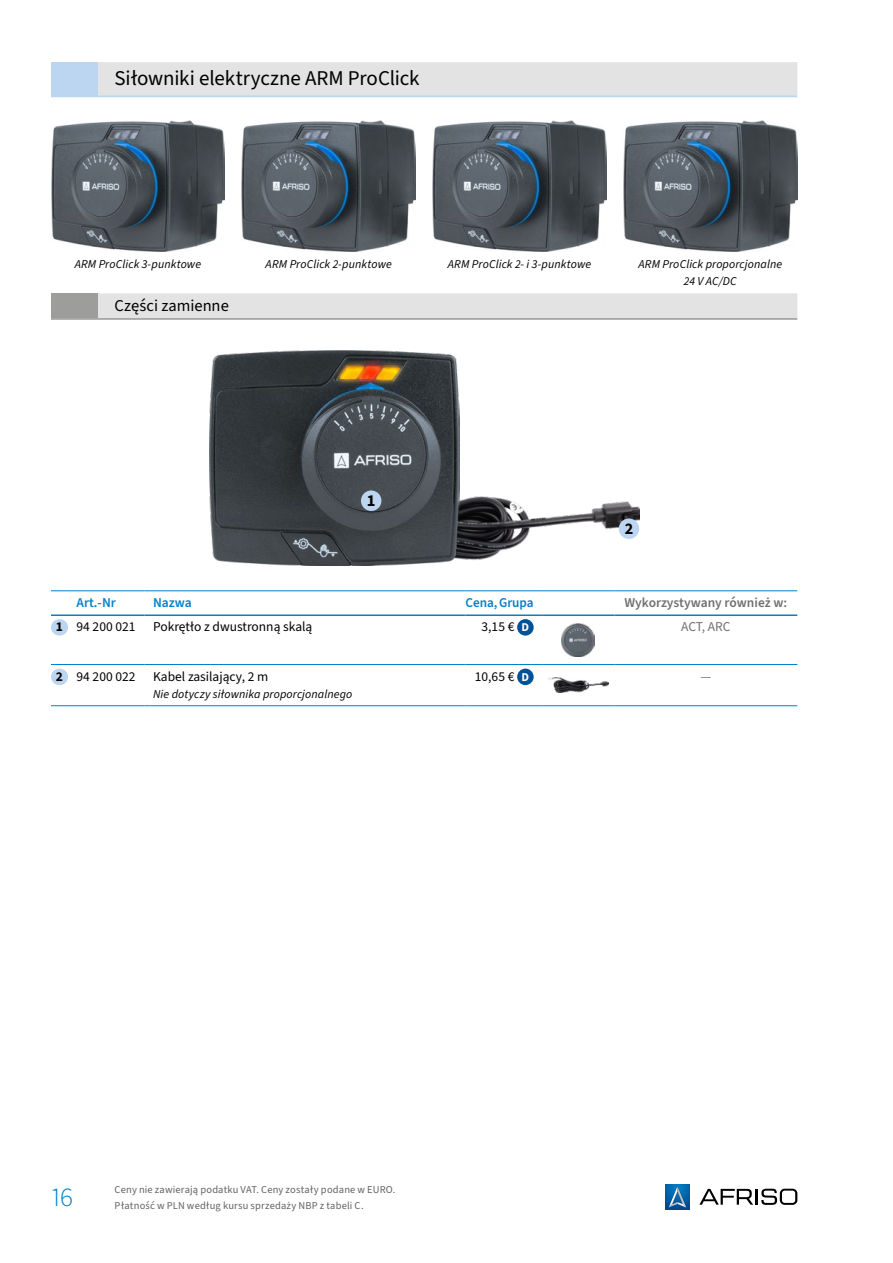
<style>
.page{position:relative;width:893px;height:1263px;background:#fff}
.page>*{position:absolute;margin:0;border:0;box-sizing:border-box;transform-origin:0 0}
.t1{font:300 27px "Source Sans 3";color:#0081c9}
.Nagłówek_3{font:21px "Source Sans 3";letter-spacing:-.005em;color:#000}
.Art_-Nr{font:700 16.8px "Source Sans 3";color:#000}
.Nagłówek_4{font:16.5px "Source Sans 3";color:#000}
.Art_-Nr-2{font:700 16.2px "Source Sans 3";color:#000}
.Tabela{font:13.5px "Source Sans 3";color:#000}
.Nagłówek{font:600 13.5px "Source Sans 3";color:#706f6f}
.Nagłówek-2{font:600 13.5px "Source Sans 3";letter-spacing:-.005em;color:#0081c9}
.Art_-Nr-3{font:13.5px "Source Sans 3";color:#000}
.Tabela-2{font:13.5px "Source Sans 3";letter-spacing:-.005em;color:#706f6f}
.Art_-Nr-4{font:700 13.5px "Source Sans 3";color:#000}
.Podpis{font:italic 12px/16.5px "Source Sans 3";letter-spacing:.01em;color:#000;text-align:center}
.Ikonki-Grupa{font:700 12px "Source Sans 3";color:#fff}
.t2{font:10.5px/16.5px "Source Sans 3";letter-spacing:.015em;color:#646363}
</style>
<div class="page">
<svg style="left:665px;top:1184px;width:25px;height:25px"></svg>
<svg style="left:668px;top:1185px;width:19px;height:23px"></svg>
<svg style="left:699px;top:1189px;width:98px;height:16px"></svg>
<hr style="left:51px;top:95px;width:746px;height:2px;background:#bcd6f1">
<div style="left:51px;top:62px;width:746px;height:33px;background:#e3e3e3"></div>
<hr style="left:51px;top:318px;width:746px;height:2px;background:#9d9d9c">
<div style="left:51px;top:293px;width:746px;height:25px;background:#e3e3e3"></div>
<img style="left:51px;top:120px;width:174px;height:132px">
<img style="left:242px;top:120px;width:174px;height:132px">
<img style="left:433px;top:120px;width:173px;height:132px">
<img style="left:623px;top:120px;width:174px;height:132px">
<img style="left:460px;top:496px;width:179px;height:64px">
<img style="left:209px;top:351px;width:251px;height:214px">
<div style="left:361px;top:490px;width:20px;height:21px;background:#bcd6f1;border-radius:50%"></div>
<div style="left:619px;top:518px;width:20px;height:21px;background:#bcd6f1;border-radius:10px"></div>
<svg style="left:51px;top:590px;width:17px;height:1px"></svg>
<hr style="left:68px;top:590px;width:77px;height:1px;background:#0081c9">
<hr style="left:145px;top:590px;width:321px;height:1px;background:#0081c9">
<hr style="left:466px;top:590px;width:76px;height:1px;background:#0081c9">
<hr style="left:614px;top:590px;width:183px;height:1px;background:#0081c9">
<svg style="left:51px;top:614px;width:17px;height:2px"></svg>
<hr style="left:68px;top:614px;width:77px;height:2px;background:#0081c9">
<hr style="left:145px;top:614px;width:321px;height:2px;background:#0081c9">
<hr style="left:466px;top:614px;width:76px;height:2px;background:#0081c9">
<hr style="left:614px;top:614px;width:183px;height:2px;background:#0081c9">
<svg style="left:51px;top:664px;width:17px;height:1px"></svg>
<hr style="left:68px;top:664px;width:77px;height:1px;background:#0081c9">
<svg style="left:51px;top:705px;width:17px;height:1px"></svg>
<hr style="left:68px;top:705px;width:77px;height:1px;background:#0081c9">
<hr style="left:466px;top:664px;width:76px;height:1px;background:#0081c9">
<hr style="left:466px;top:705px;width:76px;height:1px;background:#0081c9">
<hr style="left:145px;top:664px;width:321px;height:1px;background:#0081c9">
<hr style="left:542px;top:664px;width:72px;height:1px;background:#0081c9">
<hr style="left:145px;top:705px;width:321px;height:1px;background:#0081c9">
<hr style="left:542px;top:705px;width:72px;height:1px;background:#0081c9">
<hr style="left:542px;top:590px;width:72px;height:1px;background:#0081c9">
<hr style="left:614px;top:664px;width:183px;height:1px;background:#0081c9">
<hr style="left:614px;top:705px;width:183px;height:1px;background:#0081c9">
<hr style="left:542px;top:614px;width:72px;height:2px;background:#0081c9">
<div style="left:51px;top:619px;width:17px;height:17px;background:#bcd6f1;border-radius:8px"></div>
<div style="left:517px;top:619px;width:17px;height:17px;background:#005297;border-radius:8px"></div>
<img style="left:562px;top:623px;width:33px;height:33px">
<div style="left:51px;top:669px;width:17px;height:16px;background:#bcd6f1;border-radius:8px"></div>
<div style="left:517px;top:669px;width:17px;height:16px;background:#005297;border-radius:8px"></div>
<img style="left:549px;top:677px;width:59px;height:16px">
<div style="left:51px;top:62px;width:47px;height:33px;background:#bcd6f1"></div>
<div style="left:51px;top:293px;width:47px;height:25px;background:#9d9d9c"></div>
<p class="Nagłówek_3" style="left:115px;top:64px;width:307px">Siłowniki elektryczne ARM ProClick</p>
<p class="Podpis" style="left:75px;top:257px;width:128px">ARM ProClick 3-punktowe</p>
<p class="Podpis" style="left:266px;top:257px;width:128px">ARM ProClick 2-punktowe</p>
<p class="Podpis" style="left:448px;top:257px;width:145px">ARM ProClick 2- i 3-punktowe</p>
<p class="Podpis" style="left:638px;top:257px;width:145px">ARM ProClick proporcjonalne<br>24 V AC/DC</p>
<p class="Nagłówek_4" style="left:115px;top:294px;width:116px">Części zamienne</p>
<p class="Art_-Nr" style="left:367px;top:489px;width:10px">1</p>
<p class="Art_-Nr-2" style="left:625px;top:517px;width:10px">2</p>
<p class="Nagłówek-2" style="left:77px;top:593px;width:41px">Art.-Nr</p>
<p class="Nagłówek-2" style="left:153px;top:593px;width:40px">Nazwa</p>
<p class="Nagłówek-2" style="left:466px;top:593px;width:69px">Cena, Grupa</p>
<p class="Nagłówek" style="left:624px;top:593px;width:164px">Wykorzystywany również w:</p>
<p class="Art_-Nr-4" style="left:56px;top:618px;width:9px">1</p>
<p class="Art_-Nr-3" style="left:77px;top:618px;width:61px">94 200 021</p>
<p class="Tabela" style="left:153px;top:618px;width:161px">Pokrętło z dwustronną skalą</p>
<p class="Tabela" style="left:482px;top:618px;width:34px">3,15 €</p>
<p class="Ikonki-Grupa" style="left:522px;top:619px;width:9px">D</p>
<p class="Tabela-2" style="left:681px;top:618px;width:51px">ACT, ARC</p>
<p class="Art_-Nr-4" style="left:56px;top:667px;width:9px">2</p>
<p class="Art_-Nr-3" style="left:77px;top:667px;width:61px">94 200 022</p>
<p class="Tabela" style="left:153px;top:667px;width:117px">Kabel zasilający, 2 m</p>
<p class="Podpis" style="left:153px;top:686px;width:201px">Nie dotyczy siłownika proporcjonalnego</p>
<p class="Tabela" style="left:475px;top:667px;width:41px">10,65 €</p>
<p class="Ikonki-Grupa" style="left:522px;top:669px;width:9px">D</p>
<p class="Tabela-2" style="left:700px;top:667px;width:12px">—</p>
<h1 class="t1" style="left:52px;top:1179px;width:24px">16</h1>
<p class="t2" style="left:115px;top:1181px;width:282px">Ceny nie zawierają podatku VAT. Ceny zostały podane w EURO.<br>Płatność w PLN według kursu sprzedaży NBP z tabeli C.</p>
</div>
